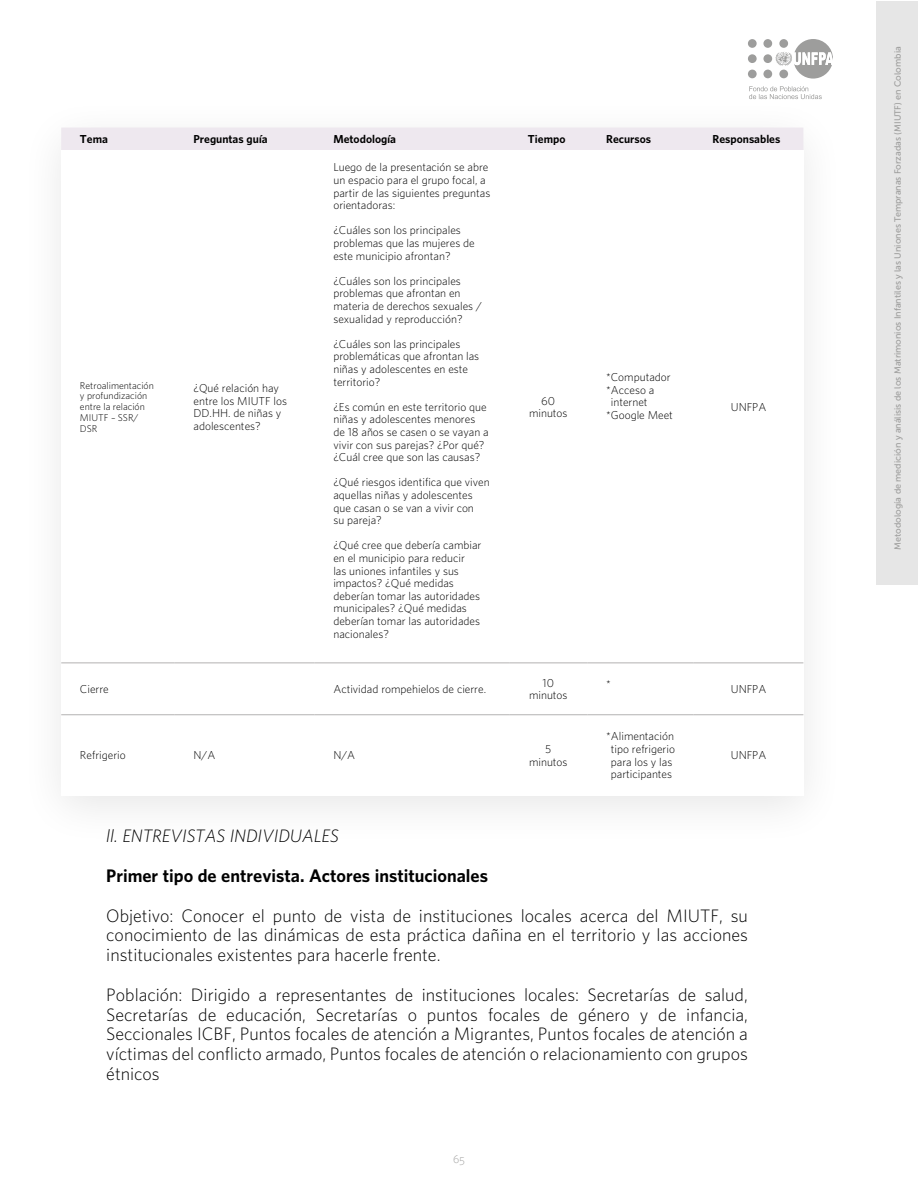
<style>
.page{position:relative;width:918px;height:1188px;background:#fff}
.page>*{position:absolute;margin:0;border:0;box-sizing:border-box;transform-origin:0 0}
.t1{font:300 16.5px/19.8px "UNFPA";color:#000;text-align:justify}
.t2{font:700 16.5px "UNFPA";color:#000}
.t3{font:italic 300 16.5px "UNFPA";color:#000}
.t4{font:300 10.5px/12.6px "UNFPA";color:#000}
.t5{font:700 10.5px "UNFPA";color:#000}
.t6{font:10.5px "UNFPA Light SC";color:#9d9d9c}
.t7{font:9px "Museo Sans 500";color:#9d9d9c}
.t8{font:300 9px/10.8px "UNFPA";color:#000}
</style>
<div class="page">
<div style="left:877px;top:1px;width:41px;height:584px;background:#e6e6e6"></div>
<svg style="left:749px;top:86px;width:66px;height:9px"></svg>
<div style="left:748px;top:39px;width:9px;height:9px;background:#9d9d9c;border-radius:50%"></div>
<div style="left:763px;top:39px;width:9px;height:9px;background:#9d9d9c;border-radius:50%"></div>
<div style="left:748px;top:70px;width:9px;height:8px;background:#9d9d9c;border-radius:50%"></div>
<div style="left:763px;top:70px;width:9px;height:8px;background:#9d9d9c;border-radius:50%"></div>
<div style="left:748px;top:54px;width:9px;height:9px;background:#9d9d9c;border-radius:50%"></div>
<div style="left:763px;top:54px;width:9px;height:9px;background:#9d9d9c;border-radius:50%"></div>
<svg style="left:776px;top:39px;width:57px;height:40px"></svg>
<div style="left:61px;top:128px;width:742px;height:22px;background:#eee8ef"></div>
<hr style="left:61px;top:663px;width:114px;height:1px;background:#b3b2b2">
<hr style="left:175px;top:663px;width:140px;height:1px;background:#b3b2b2">
<hr style="left:315px;top:663px;width:194px;height:1px;background:#b3b2b2">
<hr style="left:509px;top:663px;width:78px;height:1px;background:#b3b2b2">
<hr style="left:587px;top:663px;width:107px;height:1px;background:#b3b2b2">
<hr style="left:694px;top:663px;width:109px;height:1px;background:#b3b2b2">
<hr style="left:61px;top:715px;width:114px;height:1px;background:#b3b2b2">
<hr style="left:175px;top:715px;width:140px;height:1px;background:#b3b2b2">
<hr style="left:315px;top:715px;width:194px;height:1px;background:#b3b2b2">
<hr style="left:509px;top:715px;width:78px;height:1px;background:#b3b2b2">
<hr style="left:587px;top:715px;width:107px;height:1px;background:#b3b2b2">
<hr style="left:694px;top:715px;width:109px;height:1px;background:#b3b2b2">
<p class="t5" style="left:80px;top:132px;width:30px">Tema</p>
<p class="t5" style="left:194px;top:132px;width:76px">Preguntas guía</p>
<p class="t5" style="left:333px;top:132px;width:64px">Metodología</p>
<p class="t5" style="left:528px;top:132px;width:39px">Tiempo</p>
<p class="t5" style="left:606px;top:132px;width:47px">Recursos</p>
<p class="t5" style="left:712px;top:132px;width:69px">Responsables</p>
<p class="t8" style="left:80px;top:380px;width:75px">Retroalimentación y profundización entre la relación<br>MIUTF – SSR/<br>DSR</p>
<p class="t4" style="left:194px;top:382px;width:95px">¿Qué relación hay entre los MIUTF los<br>DD.HH. de niñas y adolescentes?</p>
<p class="t4" style="left:333px;top:162px;width:158px">Luego de la presentación se abre un espacio para el grupo focal, a partir de las siguientes preguntas orientadoras:</p>
<p class="t4" style="left:333px;top:225px;width:143px">¿Cuáles son los principales problemas que las mujeres de este municipio afrontan?</p>
<p class="t4" style="left:333px;top:275px;width:150px">¿Cuáles son los principales problemas que afrontan en materia de derechos sexuales / sexualidad y reproducción?</p>
<p class="t4" style="left:333px;top:338px;width:147px">¿Cuáles son las principales problemáticas que afrontan las niñas y adolescentes en este territorio?</p>
<p class="t4" style="left:333px;top:401px;width:157px">¿Es común en este territorio que niñas y adolescentes menores de 18 años se casen o se vayan a vivir con sus parejas? ¿Por qué? ¿Cuál cree que son las causas?</p>
<p class="t4" style="left:333px;top:477px;width:158px">¿Qué riesgos identifica que viven aquellas niñas y adolescentes que casan o se van a vivir con<br>su pareja?</p>
<p class="t4" style="left:333px;top:540px;width:150px">¿Qué cree que debería cambiar en el municipio para reducir<br>las uniones infantiles y sus impactos? ¿Qué medidas deberían tomar las autoridades municipales? ¿Qué medidas deberían tomar las autoridades nacionales?</p>
<p class="t4" style="left:529px;top:395px;width:40px;text-align:center">60 minutos</p>
<p class="t4" style="left:606px;top:371px;width:66px">*Computador</p>
<p class="t4" style="left:606px;top:384px;width:50px">*Acceso a</p>
<p class="t4" style="left:611px;top:397px;width:38px">internet</p>
<p class="t4" style="left:606px;top:409px;width:68px">*Google Meet</p>
<p class="t4" style="left:80px;top:683px;width:30px">Cierre</p>
<p class="t4" style="left:333px;top:683px;width:154px">Actividad rompehielos de cierre.</p>
<p class="t4" style="left:529px;top:677px;width:40px;text-align:center">10 minutos</p>
<p class="t4" style="left:606px;top:678px;width:6px">*</p>
<p class="t4" style="left:80px;top:750px;width:47px">Refrigerio</p>
<p class="t4" style="left:194px;top:750px;width:23px">N/A</p>
<p class="t4" style="left:333px;top:750px;width:23px">N/A</p>
<p class="t4" style="left:529px;top:743px;width:40px;text-align:center">5 minutos</p>
<p class="t4" style="left:606px;top:731px;width:70px;text-align:center">*Alimentación tipo refrigerio para los y las participantes</p>
<p class="t4" style="left:731px;top:401px;width:37px">UNFPA</p>
<p class="t4" style="left:731px;top:683px;width:37px">UNFPA</p>
<p class="t4" style="left:731px;top:750px;width:37px">UNFPA</p>
<h1 class="t3" style="left:106px;top:828px;width:234px">ll. ENTREVISTAS INDIVIDUALES</h1>
<h1 class="t2" style="left:106px;top:865px;width:383px">Primer tipo de entrevista. Actores institucionales</h1>
<h1 class="t1" style="left:106px;top:906px;width:643px">Objetivo: Conocer el punto de vista de instituciones locales acerca del MIUTF, su conocimiento de las dinámicas de esta práctica dañina en el territorio y las acciones institucionales existentes para hacerle frente.</h1>
<p class="t1" style="left:106px;top:985px;width:643px">Población: Dirigido a representantes de instituciones locales: Secretarías de salud, Secretarías de educación, Secretarías o puntos focales de género y de infancia, Seccionales ICBF, Puntos focales de atención a Migrantes, Puntos focales de atención a víctimas del conflicto armado, Puntos focales de atención o relacionamiento con grupos étnicos</p>
<p class="t6" style="left:453px;top:1153px;width:13px">65</p>
<p class="t7" style="left:893px;top:550px;width:505px;rotate:-90deg">Metodología de medición y análisis de los Matrimonios Infantiles y las Uniones Tempranas Forzadas (MIUTF) en Colombia</p>
</div>
